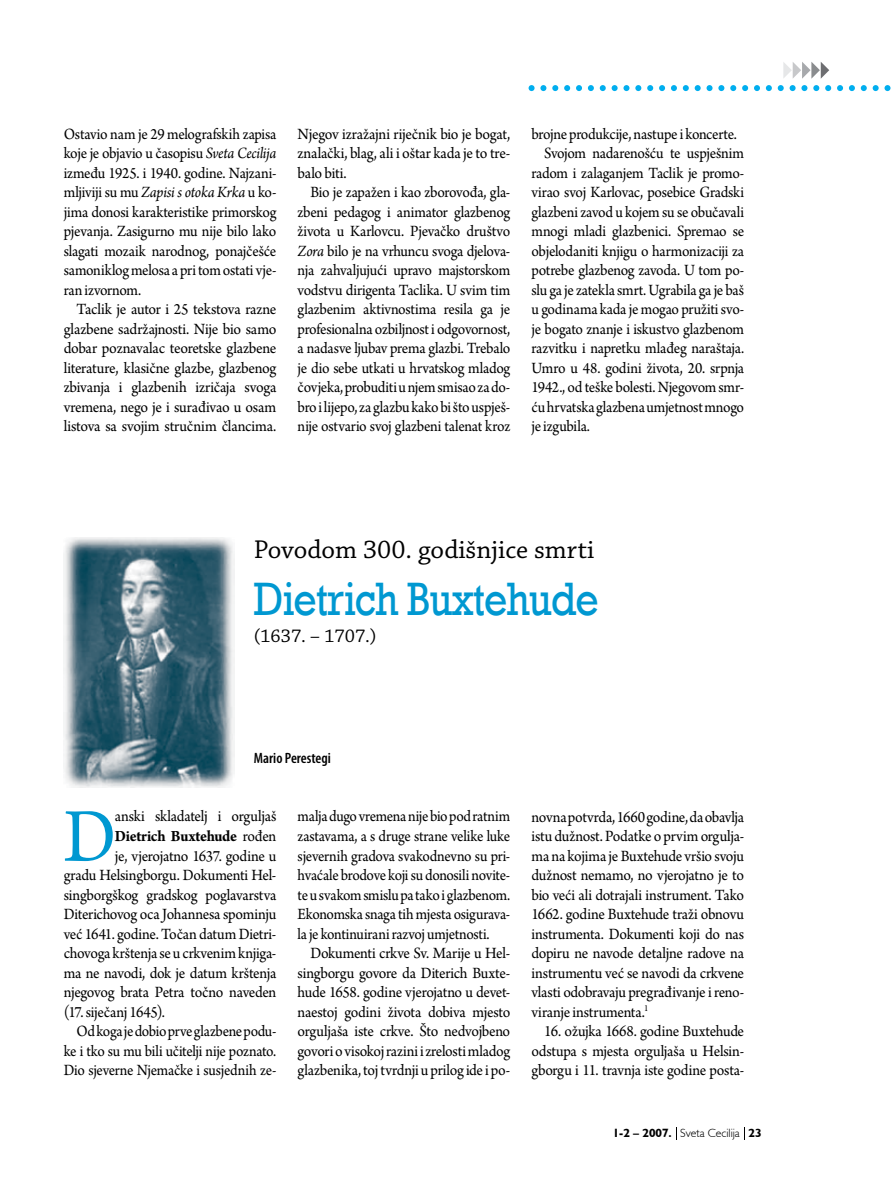
<style>
.page{position:relative;width:893px;height:1191px;background:#fff}
.page>*{position:absolute;margin:0;border:0;box-sizing:border-box;transform-origin:0 0}
.t1{font:79.65px "Arno Pro";color:#0098d1;scale:.94 1}
.t2{font:48px "Rockwell";letter-spacing:-.025em;color:#0098d1;scale:.85 1}
.t3{font:27px "Chaparral Pro";color:#000}
.t4{font:19.5px "Chaparral Pro";color:#000}
.t5{font:16.5px/19.5px "Arno Pro";letter-spacing:-.02em;color:#000;text-align:justify;scale:.93 1}
.t6{font:16.5px/19.5px "Arno Pro";letter-spacing:-.02em;color:#000;text-align:justify;scale:.94 1}
.t7{font:16.5px/19.5px "Arno Pro";letter-spacing:-.02em;color:#000;text-align:justify;scale:.92 1}
.t8{font:16.5px/19.5px "Arno Pro";letter-spacing:-.02em;color:#000;text-align:justify;scale:.95 1}
.t9{font:16.5px "Arno Pro";color:#000;scale:.93 1}
.t10{font:700 16.5px "Arno Pro";letter-spacing:-.02em;color:#000;scale:.94 1}
.t11{font:600 condensed 15px "Myriad Pro";color:#000}
.t12{font:300 12px "Humanist 521 BT";color:#000}
.s1{font-style:italic}
.s2{font-weight:400}
.s3{font-weight:700}
</style>
<div class="page">
<svg style="left:529px;top:85px;width:362px;height:6px"></svg>
<svg style="left:744px;top:1127px;width:1px;height:13px"></svg>
<svg style="left:676px;top:1127px;width:1px;height:12px"></svg>
<img style="left:64px;top:537px;width:170px;height:250px">
<svg style="left:783px;top:62px;width:46px;height:17px"></svg>
<p class="t5" style="left:64px;top:125px;width:230px">Ostavio nam je 29 melografskih zapisa koje je objavio u časopisu <span class="s1">Sveta Cecilija </span>između 1925. i 1940. godine. Najzani&shy;mljiviji su mu <span class="s1">Zapisi s otoka Krka</span> u ko&shy;jima donosi karakteristike primorskog pjevanja. Zasigurno mu nije bilo lako slagati mozaik narodnog, ponajčešće samoniklog melosa a pri tom ostati vje&shy;ran izvornom.</p>
<p class="t8" style="left:64px;top:300px;width:225px;text-indent:13px">Taclik je autor i 25 tekstova razne glazbene sadržajnosti. Nije bio samo dobar poznavalac teoretske glazbene literature, klasične glazbe, glazbenog zbivanja i glazbenih izričaja svoga vremena, nego je i surađivao u osam listova sa svojim stručnim člancima.</p>
<p class="t8" style="left:298px;top:125px;width:225px">Njegov izražajni riječnik bio je bogat, znalački, blag, ali i oštar kada je to tre&shy;balo biti.</p>
<p class="t5" style="left:298px;top:183px;width:230px;text-indent:13px">Bio je zapažen i kao zborovođa, gla&shy;zbeni pedagog i animator glazbenog života u Karlovcu. Pjevačko društvo <span class="s1">Zora</span> bilo je na vrhuncu svoga djelova&shy;nja zahvaljujući upravo majstorskom vodstvu dirigenta Taclika. U svim tim glazbenim aktivnostima resila ga je profesionalna ozbiljnost i odgovornost, a nadasve ljubav prema glazbi. Trebalo je dio sebe utkati u hrvatskog mladog čovjeka, probuditi u njem smisao za do&shy;bro i lijepo, za glazbu kako bi što uspješ&shy;nije ostvario svoj glazbeni talenat kroz</p>
<p class="t5" style="left:531px;top:125px;width:222px">brojne produkcije, nastupe i koncerte.</p>
<p class="t5" style="left:544px;top:144px;width:216px">Svojom nadarenošću te uspješnim</p>
<p class="t5" style="left:531px;top:164px;width:230px">radom i zalaganjem Taclik je promo-</p>
<p class="t5" style="left:531px;top:183px;width:230px">virao svoj Karlovac, posebice Gradski</p>
<p class="t5" style="left:531px;top:203px;width:230px">glazbeni zavod u kojem su se obučavali</p>
<p class="t5" style="left:531px;top:222px;width:230px">mnogi mladi glazbenici. Spremao se</p>
<p class="t5" style="left:531px;top:242px;width:230px">objelodaniti knjigu o harmonizaciji za</p>
<p class="t5" style="left:531px;top:261px;width:230px">potrebe glazbenog zavoda. U tom po-</p>
<p class="t5" style="left:531px;top:281px;width:230px">slu ga je zatekla smrt. Ugrabila ga je baš</p>
<p class="t5" style="left:531px;top:300px;width:230px">u godinama kada je mogao pružiti svo-</p>
<p class="t5" style="left:531px;top:320px;width:230px">je bogato znanje i iskustvo glazbenom</p>
<p class="t9" style="left:531px;top:339px;width:230px">razvitku i napretku mlađeg naraštaja.</p>
<p class="t5" style="left:531px;top:359px;width:230px">Umro u 48. godini života, 20. srpnja</p>
<p class="t5" style="left:531px;top:378px;width:230px">1942., od teške bolesti. Njegovom smr-</p>
<p class="t5" style="left:531px;top:398px;width:230px">ću hrvatska glazbena umjetnost mnogo</p>
<p class="t5" style="left:531px;top:417px;width:64px">je izgubila.</p>
<h3 class="t3" style="left:254px;top:535px;width:342px">Povodom 300. godišnjice smrti</h3>
<h2 class="t2" style="left:254px;top:571px;width:407px">Dietrich Buxtehude</h2>
<p class="t4" style="left:254px;top:625px;width:124px">(1637. – 1707.)</p>
<p class="t11" style="left:254px;top:749px;width:78px">Mario Perestegi</p>
<h1 class="t1" style="left:64px;top:791px;width:58px">D</h1>
<p class="t6" style="left:115px;top:807px;width:173px">anski skladatelj i orguljaš</p>
<p class="t10" style="left:115px;top:826px;width:173px">Dietrich Buxtehude <span class="s2">rođen</span></p>
<p class="t6" style="left:115px;top:846px;width:173px">je, vjerojatno 1637. godine u</p>
<p class="t6" style="left:64px;top:866px;width:228px">gradu Helsingborgu. Dokumenti Hel-</p>
<p class="t6" style="left:64px;top:885px;width:228px">singborgškog gradskog poglavarstva</p>
<p class="t6" style="left:64px;top:905px;width:228px">Diterichovog oca Johannesa spominju</p>
<p class="t6" style="left:64px;top:924px;width:228px">već 1641. godine. Točan datum Dietri-</p>
<p class="t6" style="left:64px;top:944px;width:228px">chovoga krštenja se u crkvenim knjiga-</p>
<p class="t6" style="left:64px;top:963px;width:228px">ma ne navodi, dok je datum krštenja</p>
<p class="t6" style="left:64px;top:983px;width:228px">njegovog brata Petra točno naveden</p>
<p class="t6" style="left:64px;top:1002px;width:109px">(17. siječanj 1645).</p>
<p class="t7" style="left:77px;top:1022px;width:219px">Od koga je dobio prve glazbene podu-</p>
<p class="t7" style="left:64px;top:1041px;width:233px">ke i tko su mu bili učitelji nije poznato.</p>
<p class="t7" style="left:64px;top:1061px;width:233px">Dio sjeverne Njemačke i susjednih ze-</p>
<p class="t7" style="left:298px;top:807px;width:233px">malja dugo vremena nije bio pod ratnim zastavama, a s druge strane velike luke sjevernih gradova svakodnevno su pri&shy;hvaćale brodove koji su donosili novite&shy;te u svakom smislu pa tako i glazbenom.<br>Ekonomska snaga tih mjesta osigurava&shy;la je kontinuirani razvoj umjetnosti.</p>
<p class="t6" style="left:298px;top:944px;width:228px;text-indent:13px">Dokumenti crkve Sv. Marije u Hel&shy;singborgu govore da Diterich Buxte&shy;hude 1658. godine vjerojatno u devet&shy;naestoj godini života dobiva mjesto orguljaša iste crkve. Što nedvojbeno govori o visokoj razini i zrelosti mladog glazbenika, toj tvrdnji u prilog ide i po-</p>
<p class="t6" style="left:531px;top:807px;width:228px">novna potvrda, 1660 godine, da obavlja istu dužnost. Podatke o prvim orgulja&shy;ma na kojima je Buxtehude vršio svoju dužnost nemamo, no vjerojatno je to bio veći ali dotrajali instrument. Tako 1662. godine Buxtehude traži obnovu instrumenta. Dokumenti koji do nas dopiru ne navode detaljne radove na instrumentu već se navodi da crkvene vlasti odobravaju pregrađivanje i reno&shy;viranje instrumenta.<sup>1</sup></p>
<p class="t6" style="left:531px;top:1022px;width:228px;text-indent:13px">16. ožujka 1668. godine Buxtehude odstupa s mjesta orguljaša u Helsin&shy;gborgu i 11. travnja iste godine posta-</p>
<p class="t12" style="left:613px;top:1125px;width:150px"><span class="s3">1-2 – 2007.</span> Sveta Cecilija <span class="s3">23</span></p>
</div>
